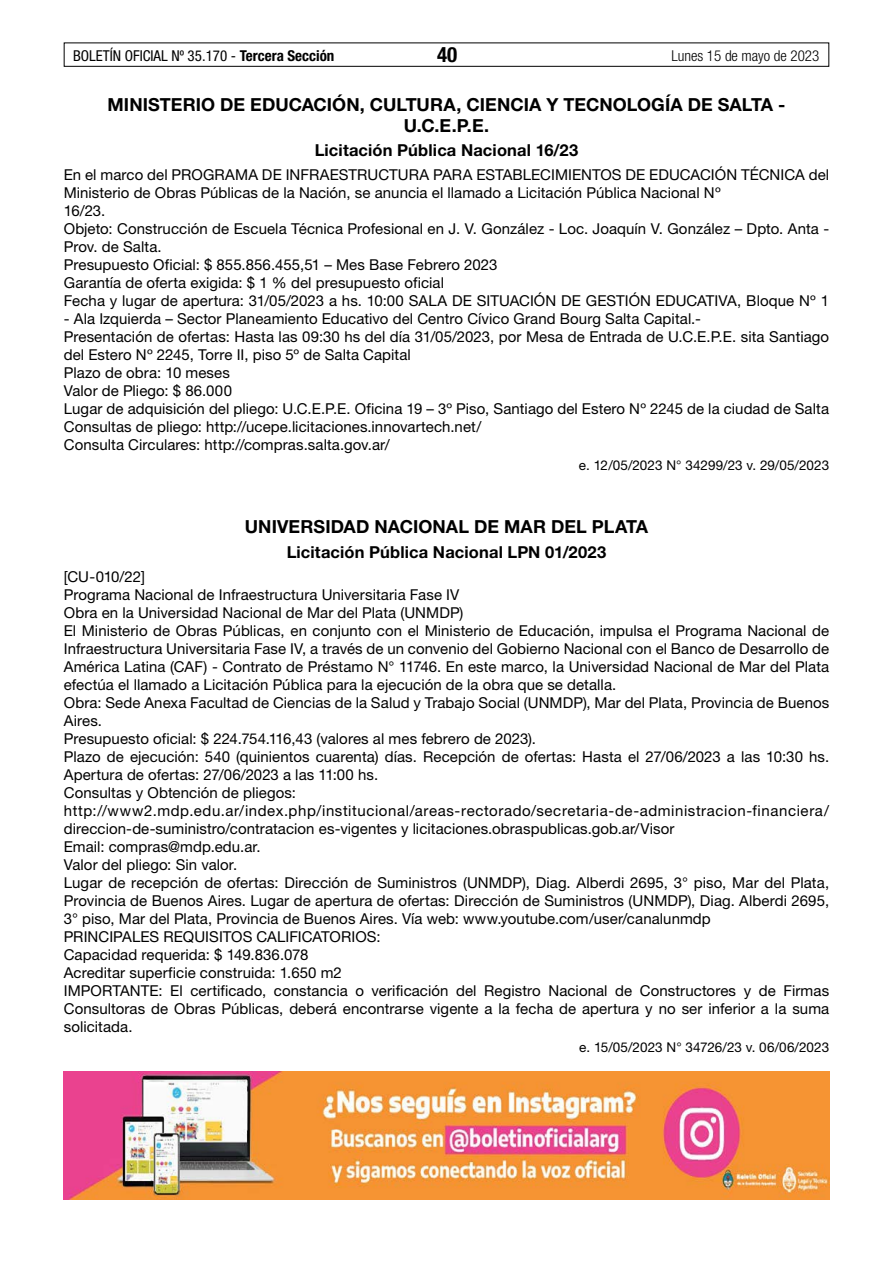
<style>
.page{position:relative;width:893px;height:1263px;background:#fff}
.page>*{position:absolute;margin:0;border:0;box-sizing:border-box;transform-origin:0 0}
.t1{font:700 condensed 21px "Helvetica Neue LT Std";color:#000}
.t2{font:700 18px/21px "Helvetica Neue LT Std";letter-spacing:.005em;color:#000;text-align:center}
.t3{font:700 16.5px "Helvetica Neue LT Std";letter-spacing:.01em;color:#000}
.t4{font:15px/18px "Helvetica Neue LT Std";letter-spacing:.005em;color:#000}
.t5{font:condensed 15px "Helvetica Neue LT Std";color:#000}
.t6{font:300 condensed 15px "Helvetica Neue LT Std";color:#000}
.t7{font:13.5px "Helvetica Neue LT Std";letter-spacing:-.005em;color:#000}
.s1{font-weight:700}
</style>
<div class="page">
<div style="left:64px;top:43px;width:765px;height:24px;border:1px solid #000"></div>
<img style="left:64px;top:1072px;width:765px;height:127px">
<p class="t5" style="left:73px;top:47px;width:263px">BOLETÍN OFICIAL Nº 35.170 - <span class="s1">Tercera Sección</span></p>
<h1 class="t1" style="left:437px;top:42px;width:22px">40</h1>
<p class="t6" style="left:671px;top:47px;width:149px">Lunes 15 de mayo de 2023</p>
<p class="t2" style="left:108px;top:93px;width:679px">MINISTERIO DE EDUCACIÓN, CULTURA, CIENCIA Y TECNOLOGÍA DE SALTA -<br>U.C.E.P.E.</p>
<p class="t3" style="left:315px;top:140px;width:265px">Licitación Pública Nacional 16/23</p>
<p class="t4" style="left:64px;top:166px;width:767px">En el marco del PROGRAMA DE INFRAESTRUCTURA PARA ESTABLECIMIENTOS DE EDUCACIÓN TÉCNICA del Ministerio de Obras Públicas de la Nación, se anuncia el llamado a Licitación Pública Nacional Nº<br>16/23.<br>Objeto: Construcción de Escuela Técnica Profesional en J. V. González - Loc. Joaquín V. González – Dpto. Anta - Prov. de Salta.<br>Presupuesto Oficial: $ 855.856.455,51 – Mes Base Febrero 2023<br>Garantía de oferta exigida: $ 1 % del presupuesto oficial<br>Fecha y lugar de apertura: 31/05/2023 a hs. 10:00 SALA DE SITUACIÓN DE GESTIÓN EDUCATIVA, Bloque Nº 1</p>
<p class="t4" style="left:64px;top:310px;width:767px">- Ala Izquierda – Sector Planeamiento Educativo del Centro Cívico Grand Bourg Salta Capital.-<br>Presentación de ofertas: Hasta las 09:30 hs del día 31/05/2023, por Mesa de Entrada de U.C.E.P.E. sita Santiago del Estero Nº 2245, Torre II, piso 5º de Salta Capital<br>Plazo de obra: 10 meses<br>Valor de Pliego: $ 86.000<br>Lugar de adquisición del pliego: U.C.E.P.E. Oficina 19 – 3º Piso, Santiago del Estero Nº 2245 de la ciudad de Salta Consultas de pliego: http://ucepe.licitaciones.innovartech.net/<br>Consulta Circulares: http://compras.salta.gov.ar/</p>
<p class="t7" style="left:579px;top:457px;width:252px">e. 12/05/2023 N° 34299/23 v. 29/05/2023</p>
<p class="t2" style="left:245px;top:516px;width:405px">UNIVERSIDAD NACIONAL DE MAR DEL PLATA</p>
<p class="t3" style="left:287px;top:542px;width:321px">Licitación Pública Nacional LPN 01/2023</p>
<p class="t4" style="left:64px;top:568px;width:767px">[CU-010/22]<br>Programa Nacional de Infraestructura Universitaria Fase IV<br>Obra en la Universidad Nacional de Mar del Plata (UNMDP)<br>El Ministerio de Obras Públicas, en conjunto con el Ministerio de Educación, impulsa el Programa Nacional de Infraestructura Universitaria Fase IV, a través de un convenio del Gobierno Nacional con el Banco de Desarrollo de América Latina (CAF) - Contrato de Préstamo N° 11746. En este marco, la Universidad Nacional de Mar del Plata efectúa el llamado a Licitación Pública para la ejecución de la obra que se detalla.<br>Obra: Sede Anexa Facultad de Ciencias de la Salud y Trabajo Social (UNMDP), Mar del Plata, Provincia de Buenos Aires.<br>Presupuesto oficial: $ 224.754.116,43 (valores al mes febrero de 2023).<br>Plazo de ejecución: 540 (quinientos cuarenta) días. Recepción de ofertas: Hasta el 27/06/2023 a las 10:30 hs.<br>Apertura de ofertas: 27/06/2023 a las 11:00 hs.<br>Consultas y Obtención de pliegos: http://www2.mdp.edu.ar/index.php/institucional/areas-rectorado/secretaria-de-administracion-financiera/ direccion-de-suministro/contratacion es-vigentes y licitaciones.obraspublicas.gob.ar/Visor<br>Email: compras@mdp.edu.ar.<br>Valor del pliego: Sin valor.<br>Lugar de recepción de ofertas: Dirección de Suministros (UNMDP), Diag. Alberdi 2695, 3° piso, Mar del Plata, Provincia de Buenos Aires. Lugar de apertura de ofertas: Dirección de Suministros (UNMDP), Diag. Alberdi 2695, 3° piso, Mar del Plata, Provincia de Buenos Aires. Vía web: www.youtube.com/user/canalunmdp<br>PRINCIPALES REQUISITOS CALIFICATORIOS:<br>Capacidad requerida: $ 149.836.078<br>Acreditar superficie construida: 1.650 m2<br>IMPORTANTE: El certificado, constancia o verificación del Registro Nacional de Constructores y de Firmas Consultoras de Obras Públicas, deberá encontrarse vigente a la fecha de apertura y no ser inferior a la suma solicitada.</p>
<p class="t7" style="left:579px;top:1039px;width:251px">e. 15/05/2023 N° 34726/23 v. 06/06/2023</p>
</div>
